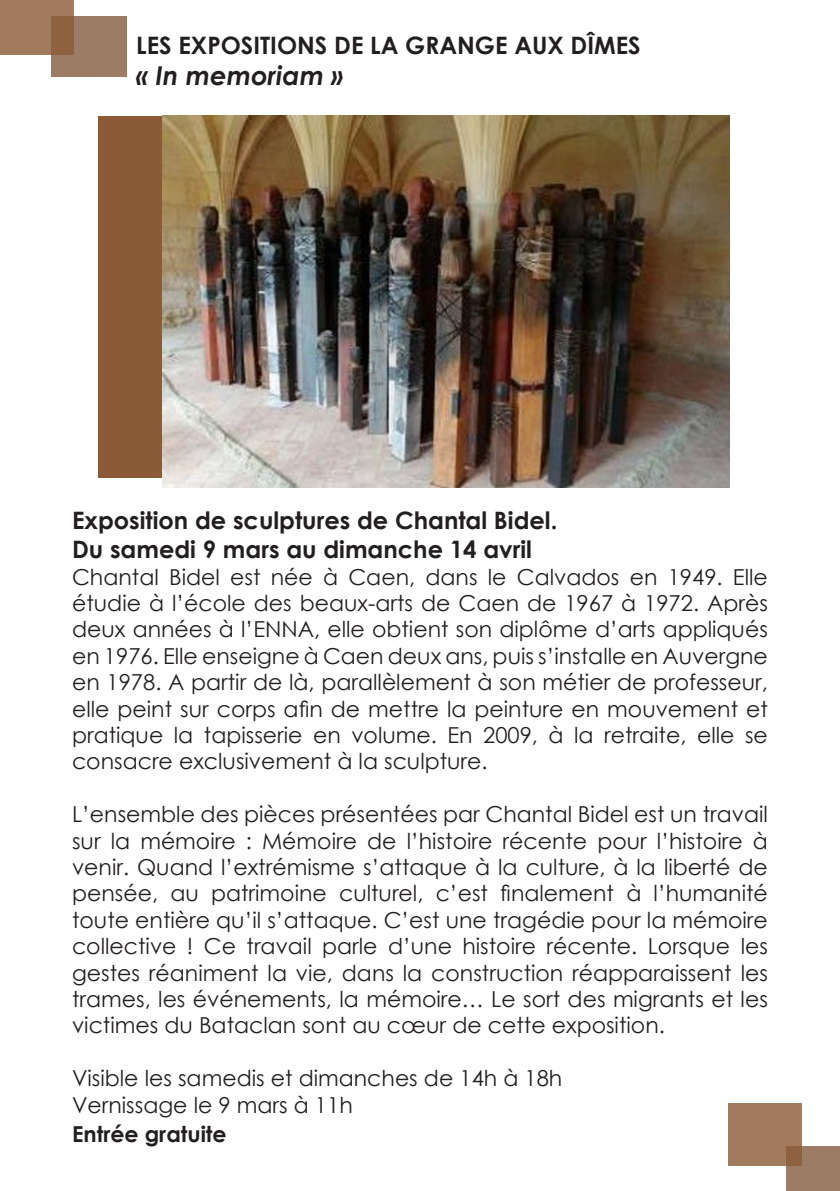
<style>
.page{position:relative;width:840px;height:1191px;background:#fff}
.page>*{position:absolute;margin:0;border:0;box-sizing:border-box;transform-origin:0 0}
.t1{font:italic 700 26px "Century Gothic";color:#231f20}
.t2{font:700 24px "Century Gothic";color:#231f20}
.t3{font:22px/26.4px "Century Gothic";color:#231f20;text-align:justify}
.t4{font:700 22px "Century Gothic";color:#231f20}
</style>
<div class="page">
<div style="left:98px;top:117px;width:462px;height:361px;background:#8b5b37"></div>
<div style="left:51px;top:16px;width:76px;height:61px;background:#9d7c66"></div>
<svg style="left:0;top:0;width:74px;height:55px;background:#9d7558"></svg>
<div style="left:785px;top:1146px;width:54px;height:45px;background:#9d7c66"></div>
<div style="left:727px;top:1103px;width:74px;height:62px;background:#a27b5f"></div>
<img style="left:162px;top:116px;width:567px;height:372px">
<p class="t2" style="left:136px;top:27px;width:505px">LES EXPOSITIONS DE LA GRANGE AUX DÎMES</p>
<p class="t1" style="left:136px;top:56px;width:208px">« In memoriam »</p>
<p class="t2" style="left:72px;top:502px;width:486px">Exposition de sculptures de Chantal Bidel.</p>
<p class="t2" style="left:72px;top:531px;width:461px">Du samedi 9 mars au dimanche 14 avril</p>
<p class="t3" style="left:72px;top:563px;width:697px">Chantal Bidel est née à Caen, dans le Calvados en 1949. Elle étudie à l’école des beaux-arts de Caen de 1967 à 1972. Après deux années à l’ENNA, elle obtient son diplôme d’arts appliqués en 1976. Elle enseigne à Caen deux ans, puis s’installe en Auvergne en 1978. A partir de là, parallèlement à son métier de professeur, elle peint sur corps afin de mettre la peinture en mouvement et pratique la tapisserie en volume. En 2009, à la retraite, elle se consacre exclusivement à la sculpture.</p>
<p class="t3" style="left:72px;top:800px;width:697px">L’ensemble des pièces présentées par Chantal Bidel est un travail sur la mémoire : Mémoire de l’histoire récente pour l’histoire à venir. Quand l’extrémisme s’attaque à la culture, à la liberté de pensée, au patrimoine culturel, c’est finalement à l’humanité toute entière qu’il s’attaque. C’est une tragédie pour la mémoire collective ! Ce travail parle d’une histoire récente. Lorsque les gestes réaniment la vie, dans la construction réapparaissent les trames, les événements, la mémoire… Le sort des migrants et les victimes du Bataclan sont au cœur de cette exposition.</p>
<p class="t3" style="left:72px;top:1064px;width:491px">Visible les samedis et dimanches de 14h à 18h</p>
<p class="t3" style="left:72px;top:1091px;width:282px">Vernissage le 9 mars à 11h</p>
<p class="t4" style="left:72px;top:1116px;width:156px">Entrée gratuite</p>
</div>
